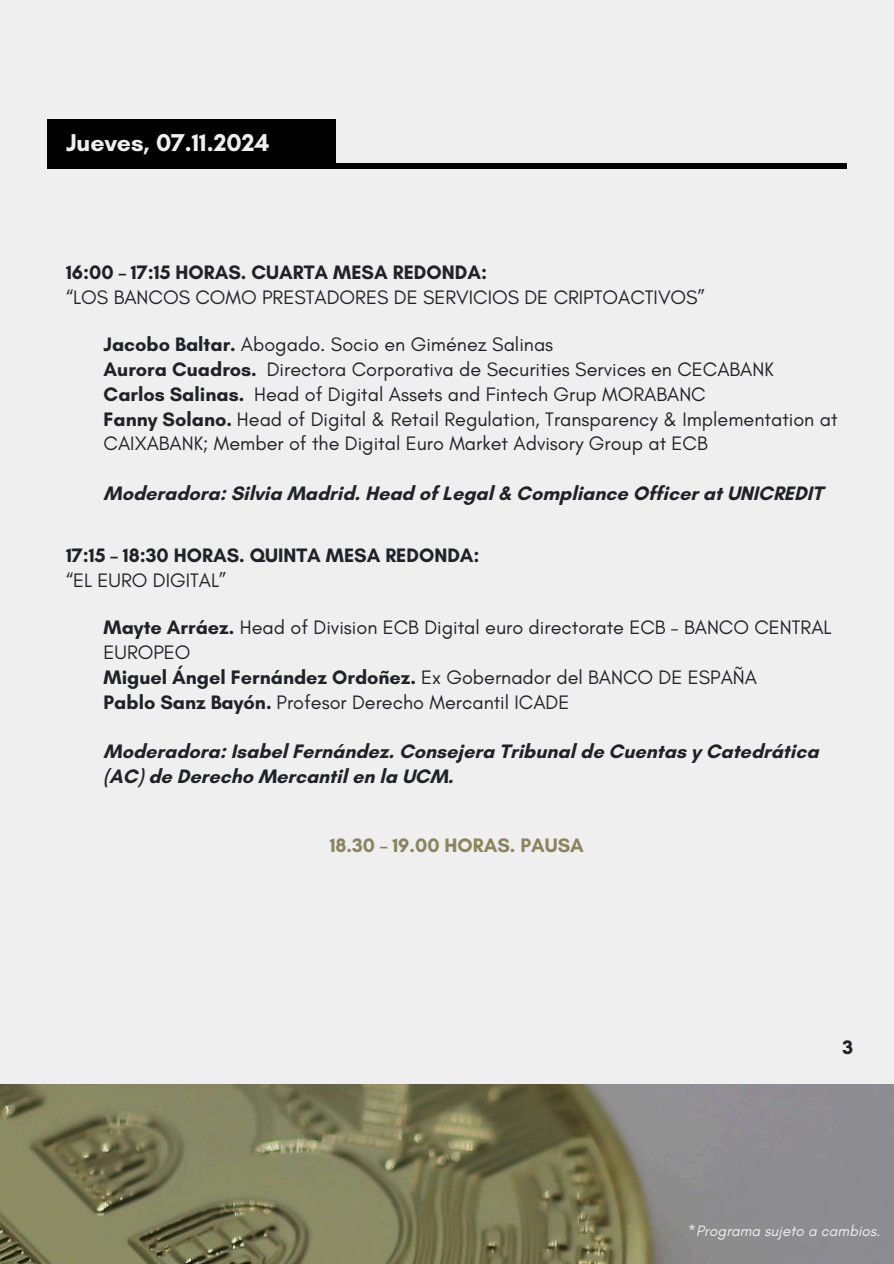
<style>
.page{position:relative;width:894px;height:1264px;background:#fff}
.page>*{position:absolute;margin:0;border:0;box-sizing:border-box;transform-origin:0 0}
.t1{font:700 24.75px "Glacial Indifference";color:#efefef}
.t2{font:19.8px/24.8px "Glacial Indifference";color:#212227}
.t3{font:700 19.8px/24.8px "Glacial Indifference";color:#212227}
.t4{font:700 19.8px "Glacial Indifference";color:#89865f}
.t5{font:italic 15.3px "Glacial Indifference";color:#efefef}
.s1{font-weight:700}
.s2{font-weight:400}
</style>
<div class="page">
<div style="left:0;top:0;width:893px;height:1263px;background:#efefef"></div>
<div style="left:48px;top:163px;width:798px;height:6px;background:#000"></div>
<div style="left:48px;top:119px;width:287px;height:50px;background:#000"></div>
<img style="left:0;top:1084px;width:893px;height:179px">
<h3 class="t1" style="left:66px;top:128px;width:205px">Jueves, 07.11.2024</h3>
<h4 class="t2" style="left:66px;top:260px;width:640px"><span class="s1">16:00 – 17:15 HORAS. CUARTA MESA REDONDA:<br></span>“LOS BANCOS COMO PRESTADORES DE SERVICIOS DE CRIPTOACTIVOS”</h4>
<h3 class="t2" style="left:104px;top:332px;width:735px"><span class="s1">Jacobo Baltar.</span> Abogado. Socio en Giménez Salinas<br><span class="s1">Aurora Cuadros.</span> Directora Corporativa de Securities Services en CECABANK <span class="s1">Carlos Salinas.</span> Head of Digital Assets and Fintech Grup MORABANC<br><span class="s1">Fanny Solano.</span> Head of Digital &amp; Retail Regulation, Transparency &amp; Implementation at CAIXABANK; Member of the Digital Euro Market Advisory Group at ECB</h3>
<h5 class="t3" style="left:104px;top:480px;width:720px">Moderadora: Silvia Madrid. Head of Legal &amp; Compliance Officer at UNICREDIT</h5>
<h2 class="t3" style="left:66px;top:543px;width:415px">17:15 – 18:30 HORAS. QUINTA MESA REDONDA: <span class="s2">“EL EURO DIGITAL”</span></h2>
<p class="t2" style="left:104px;top:615px;width:729px"><span class="s1">Mayte Arráez.</span> Head of Division ECB Digital euro directorate ECB – BANCO CENTRAL EUROPEO<br><span class="s1">Miguel Ángel Fernández Ordoñez.</span> Ex Gobernador del BANCO DE ESPAÑA<br><span class="s1">Pablo Sanz Bayón.</span> Profesor Derecho Mercantil ICADE</p>
<p class="t3" style="left:104px;top:739px;width:716px">Moderadora: Isabel Fernández. Consejera Tribunal de Cuentas y Catedrática (AC) de Derecho Mercantil en la UCM.</p>
<p class="t4" style="left:329px;top:833px;width:256px">18.30 – 19.00 HORAS. PAUSA</p>
<h4 class="t3" style="left:842px;top:1034px;width:12px">3</h4>
<h5 class="t5" style="left:687px;top:1221px;width:194px">*Programa sujeto a cambios.</h5>
</div>
